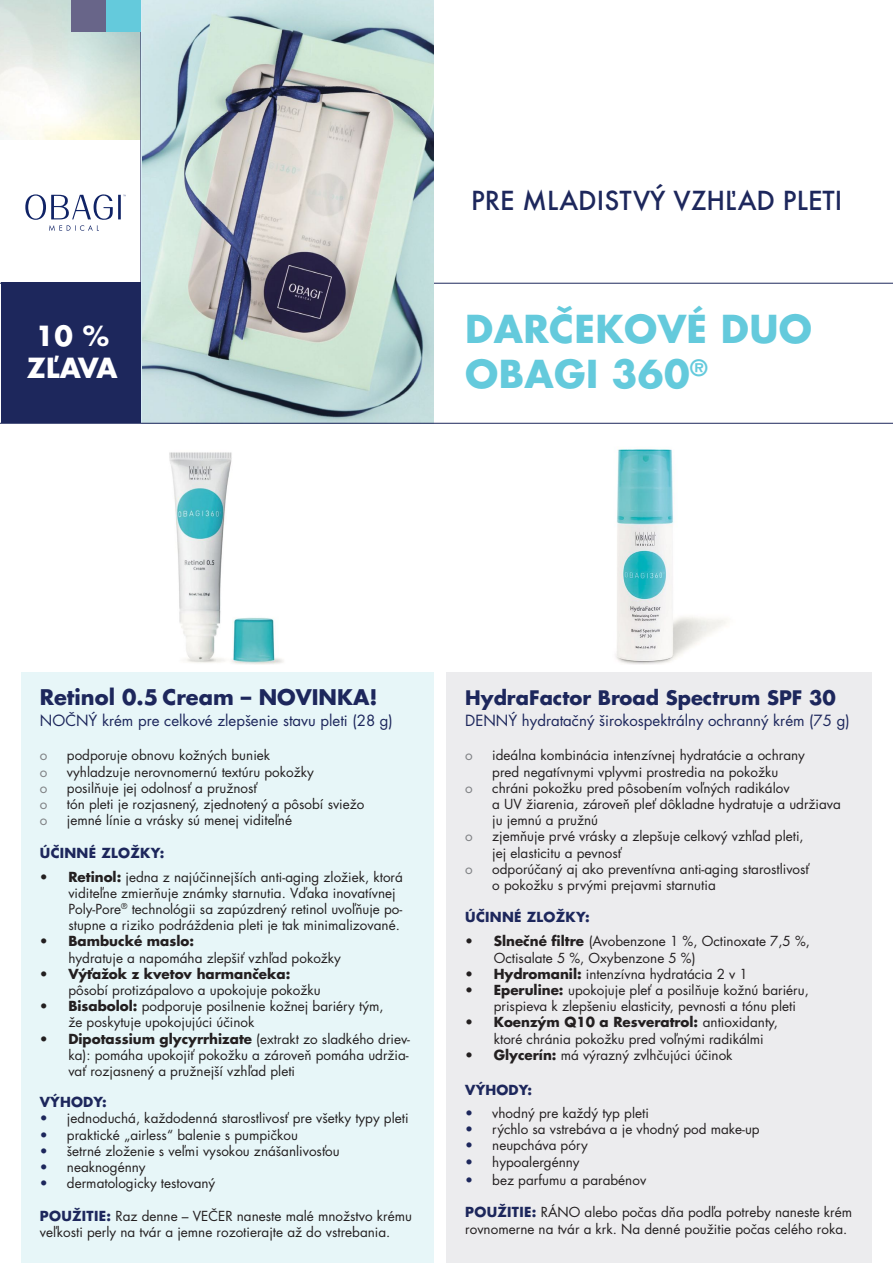
<style>
.page{position:relative;width:893px;height:1263px;background:#fff}
.page>*{position:absolute;margin:0;border:0;box-sizing:border-box;transform-origin:0 0}
.t1{font:700 37.5px/45px "Futura CE";letter-spacing:.01em;color:#64cadc}
.t2{font:700 27px/32.4px "Futura CE";letter-spacing:-.035em;color:#fff;text-align:center}
.t3{font:500 25.5px "Futura";color:#1d275c}
.t4{font:700 21px "Futura CE";color:#1d275c}
.t5{font:700 19.5px "Futura CE";color:#1d275c}
.t6{font:15px "Futura CE";color:#1d275c}
.t7{font:13.5px/16.2px "Futura CE";color:#231f20}
.t8{font:700 13.5px "Futura CE";letter-spacing:.02em;color:#1d275c}
.t9{font:13.5px "Futura CE";color:#808285}
.s1{font-weight:700}
.s2{color:#1d275c}
.s3{font-weight:700;color:#1d275c}
</style>
<div class="page">
<div style="left:1px;top:283px;width:140px;height:140px;background:#1d275c"></div>
<img style="left:0;top:0;width:141px;height:140px">
<div style="left:21px;top:673px;width:413px;height:590px;background:#e7f6f8"></div>
<div style="left:446px;top:673px;width:426px;height:590px;background:#ececee"></div>
<img style="left:616px;top:449px;width:111px;height:215px">
<hr style="left:0;top:283px;width:893px;height:1px;background:#1d275c">
<svg style="left:25px;top:194px;width:101px;height:37px"></svg>
<img style="left:142px;top:0;width:292px;height:423px">
<div style="left:106px;top:0;width:35px;height:32px;background:#64cadc"></div>
<div style="left:71px;top:0;width:35px;height:32px;background:#686589"></div>
<hr style="left:0;top:423px;width:893px;height:1px;background:#1d275c">
<img style="left:169px;top:452px;width:115px;height:212px">
<h2 class="t2" style="left:27px;top:320px;width:92px">10 %<br>ZĽAVA</h2>
<h3 class="t3" style="left:471px;top:183px;width:373px">PRE MLADISTVÝ VZHĽAD PLETI</h3>
<h1 class="t1" style="left:465px;top:307px;width:348px">DARČEKOVÉ DUO<br>OBAGI 360<sup>®</sup></h1>
<h3 class="t4" style="left:40px;top:684px;width:339px">Retinol 0.5 Cream – NOVINKA!</h3>
<p class="t6" style="left:40px;top:712px;width:355px">NOČNÝ krém pre celkové zlepšenie stavu pleti (28 g)</p>
<p class="t9" style="left:40px;top:747px;width:9px">o</p>
<p class="t7" style="left:67px;top:748px;width:205px">podporuje obnovu kožných buniek</p>
<p class="t9" style="left:40px;top:763px;width:9px">o</p>
<p class="t7" style="left:67px;top:764px;width:248px">vyhladzuje nerovnomernú textúru pokožky</p>
<p class="t9" style="left:40px;top:780px;width:9px">o</p>
<p class="t7" style="left:67px;top:780px;width:192px">posilňuje jej odolnosť a pružnosť</p>
<p class="t9" style="left:40px;top:796px;width:9px">o</p>
<p class="t7" style="left:67px;top:796px;width:299px">tón pleti je rozjasnený, zjednotený a pôsobí sviežo</p>
<p class="t9" style="left:40px;top:812px;width:9px">o</p>
<p class="t7" style="left:67px;top:812px;width:227px">jemné línie a vrásky sú menej viditeľné</p>
<p class="t8" style="left:40px;top:844px;width:126px">ÚČINNÉ ZLOŽKY:</p>
<p class="t7" style="left:68px;top:869px;width:336px;text-indent:-28px">• <span class="s1">Retinol:</span> jedna z najúčinnejších anti-aging zložiek, ktorá viditeľne zmierňuje známky starnutia. Vďaka inovatívnej Poly-Pore<sup>®</sup> technológii sa zapúzdrený retinol uvoľňuje po&shy;stupne a riziko podráždenia pleti je tak minimalizované.</p>
<p class="t7" style="left:68px;top:934px;width:274px;text-indent:-28px">• <span class="s1">Bambucké maslo:<br></span>hydratuje a napomáha zlepšiť vzhľad pokožky</p>
<p class="t7" style="left:68px;top:966px;width:254px;text-indent:-28px">• <span class="s1">Výťažok z kvetov harmančeka: </span>pôsobí protizápalovo a upokojuje pokožku</p>
<p class="t7" style="left:68px;top:998px;width:317px;text-indent:-28px">• <span class="s1">Bisabolol:</span> podporuje posilnenie kožnej bariéry tým, že poskytuje upokojujúci účinok</p>
<p class="t7" style="left:68px;top:1031px;width:343px;text-align:justify;text-indent:-28px">• <span class="s1">Dipotassium glycyrrhizate</span> (extrakt zo sladkého driev&shy;ka): pomáha upokojiť pokožku a zároveň pomáha udržia&shy;vať rozjasnený a pružnejší vzhľad pleti</p>
<p class="t8" style="left:40px;top:1093px;width:68px">VÝHODY:</p>
<p class="t7" style="left:40px;top:1111px;width:370px"><span class="s2">•</span> jednoduchá, každodenná starostlivosť pre všetky typy pleti</p>
<p class="t7" style="left:40px;top:1127px;width:260px"><span class="s2">•</span> praktické „airless“ balenie s pumpičkou</p>
<p class="t7" style="left:40px;top:1143px;width:301px"><span class="s2">•</span> šetrné zloženie s veľmi vysokou znášanlivosťou</p>
<p class="t7" style="left:40px;top:1159px;width:107px"><span class="s2">•</span> neaknogénny</p>
<p class="t7" style="left:40px;top:1175px;width:177px"><span class="s2">•</span> dermatologicky testovaný</p>
<p class="t7" style="left:40px;top:1208px;width:374px"><span class="s3">POUŽITIE:</span> Raz denne – VEČER naneste malé množstvo krému veľkosti perly na tvár a jemne rozotierajte až do vstrebania.</p>
<h3 class="t5" style="left:465px;top:685px;width:372px">HydraFactor Broad Spectrum SPF 30</h3>
<p class="t6" style="left:465px;top:712px;width:386px">DENNÝ hydratačný širokospektrálny ochranný krém (75 g)</p>
<p class="t9" style="left:465px;top:747px;width:9px">o</p>
<p class="t7" style="left:492px;top:748px;width:314px">ideálna kombinácia intenzívnej hydratácie a ochrany pred negatívnymi vplyvmi prostredia na pokožku</p>
<p class="t9" style="left:465px;top:780px;width:9px">o</p>
<p class="t7" style="left:492px;top:780px;width:350px">chráni pokožku pred pôsobením voľných radikálov<br>a UV žiarenia, zároveň pleť dôkladne hydratuje a udržiava ju jemnú a pružnú</p>
<p class="t9" style="left:465px;top:828px;width:9px">o</p>
<p class="t7" style="left:492px;top:829px;width:313px">zjemňuje prvé vrásky a zlepšuje celkový vzhľad pleti, jej elasticitu a pevnosť</p>
<p class="t9" style="left:465px;top:861px;width:9px">o</p>
<p class="t7" style="left:492px;top:861px;width:319px">odporúčaný aj ako preventívna anti-aging starostlivosť o pokožku s prvými prejavmi starnutia</p>
<p class="t8" style="left:465px;top:909px;width:126px">ÚČINNÉ ZLOŽKY:</p>
<p class="t7" style="left:494px;top:934px;width:318px;text-indent:-28px">• <span class="s1">Slnečné filtre</span> (Avobenzone 1 %, Octinoxate 7,5 %,<br>Octisalate 5 %, Oxybenzone 5 %)</p>
<p class="t7" style="left:465px;top:966px;width:284px">• <span class="s1">Hydromanil:</span> intenzívna hydratácia 2 v 1</p>
<p class="t7" style="left:494px;top:982px;width:317px;text-indent:-28px">• <span class="s1">Eperuline:</span> upokojuje pleť a posilňuje kožnú bariéru, prispieva k zlepšeniu elasticity, pevnosti a tónu pleti</p>
<p class="t7" style="left:494px;top:1015px;width:286px;text-indent:-28px">• <span class="s1">Koenzým Q10 a Resveratrol:</span> antioxidanty, ktoré chránia pokožku pred voľnými radikálmi</p>
<p class="t7" style="left:465px;top:1047px;width:269px">• <span class="s1">Glycerín:</span> má výrazný zvlhčujúci účinok</p>
<p class="t8" style="left:465px;top:1082px;width:68px">VÝHODY:</p>
<p class="t7" style="left:465px;top:1105px;width:185px"><span class="s2">•</span> vhodný pre každý typ pleti</p>
<p class="t7" style="left:465px;top:1121px;width:296px"><span class="s2">•</span> rýchlo sa vstrebáva a je vhodný pod make-up</p>
<p class="t7" style="left:465px;top:1138px;width:124px"><span class="s2">•</span> neupcháva póry</p>
<p class="t7" style="left:465px;top:1154px;width:116px"><span class="s2">•</span> hypoalergénny</p>
<p class="t7" style="left:465px;top:1172px;width:182px"><span class="s2">•</span> bez parfumu a parabénov</p>
<p class="t7" style="left:465px;top:1205px;width:388px"><span class="s3">POUŽITIE:</span> RÁNO alebo počas dňa podľa potreby naneste krém rovnomerne na tvár a krk. Na denné použitie počas celého roka.</p>
</div>
